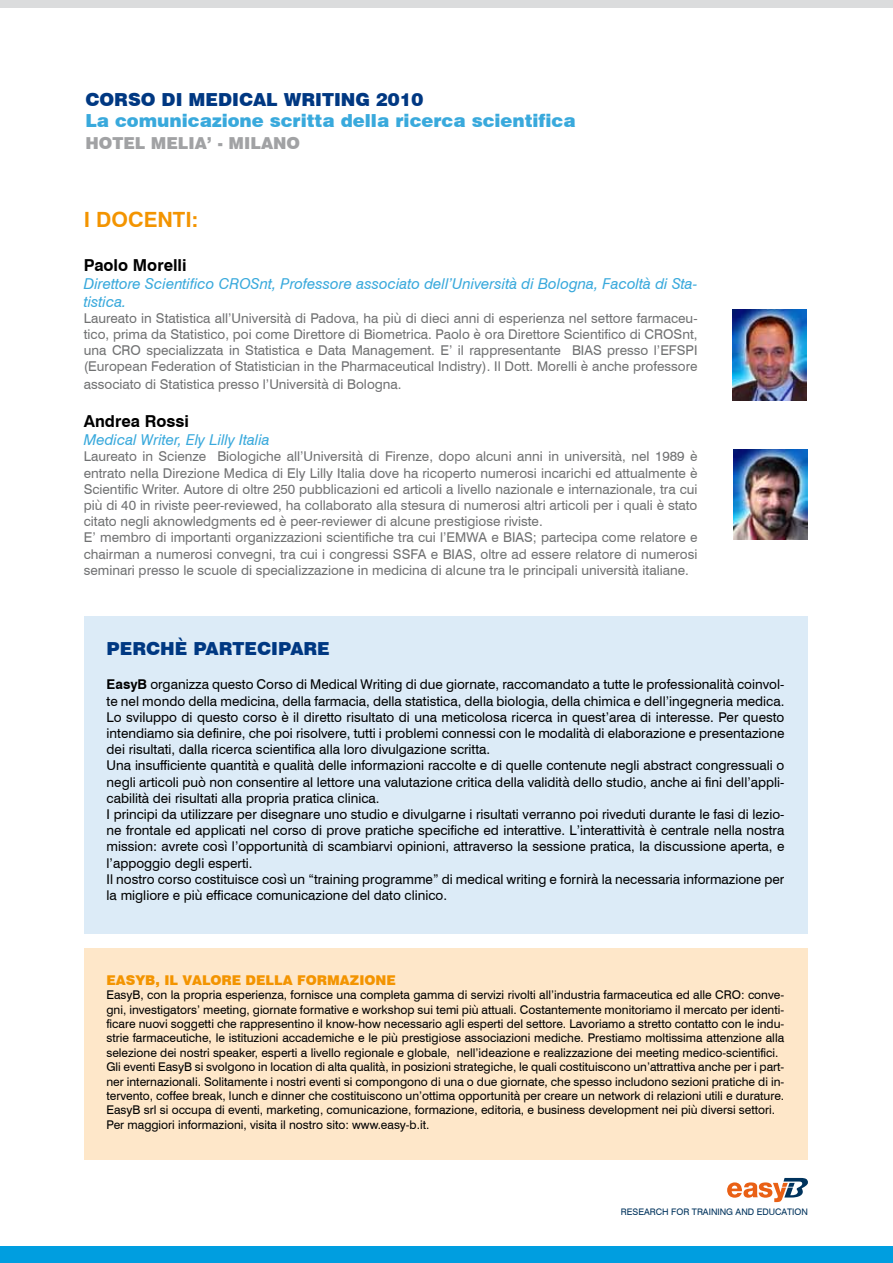
<style>
.page{position:relative;width:893px;height:1263px;background:#fff}
.page>*{position:absolute;margin:0;border:0;box-sizing:border-box;transform-origin:0 0}
.t1{font:700 21px "Swiss 721 BT";color:#f39400}
.t2{font:900 18px "Swiss 721 BT";color:#39a9dc}
.t3{font:900 18px "Swiss 721 BT";color:#003882}
.t4{font:700 16.5px "Swiss 721 BT";color:#000}
.t5{font:900 16.5px "Swiss 721 BT";color:#a1a2a4}
.t6{font:italic 15px/18px "Swiss 721 BT";color:#39a9dc}
.t7{font:13.5px/16.2px "Swiss 721 BT";color:#000}
.t8{font:13.5px/16.2px "Swiss 721 BT";color:#707172;text-align:justify}
.t9{font:900 13.5px "Swiss 721 BT";color:#f39400}
.t10{font:12px/14.4px "Swiss 721 BT";color:#000}
.t11{font:9px "Swiss 721 BT";color:#00335d}
.s1{font-weight:700}
</style>
<div class="page">
<div style="left:0;top:1246px;width:893px;height:17px;background:#009ee0"></div>
<div style="left:0;top:0;width:893px;height:8px;background:#dbdcdd"></div>
<svg style="left:727px;top:1178px;width:81px;height:24px"></svg>
<div style="left:85px;top:616px;width:723px;height:318px;background:#dcebf7"></div>
<div style="left:85px;top:948px;width:723px;height:211px;background:#fee7c9"></div>
<img style="left:732px;top:310px;width:75px;height:90px">
<img style="left:733px;top:449px;width:74px;height:90px">
<h2 class="t3" style="left:85px;top:88px;width:339px">CORSO DI MEDICAL WRITING 2010</h2>
<h2 class="t2" style="left:85px;top:110px;width:492px">La comunicazione scritta della ricerca scientifica</h2>
<p class="t5" style="left:85px;top:133px;width:216px">HOTEL MELIA’ - MILANO</p>
<h1 class="t1" style="left:84px;top:207px;width:116px">I DOCENTI:</h1>
<p class="t4" style="left:84px;top:255px;width:104px">Paolo Morelli</p>
<p class="t6" style="left:84px;top:274px;width:615px">Direttore Scientifico CROSnt, Professore associato dell’Università di Bologna, Facoltà di Sta&shy;tistica.</p>
<p class="t8" style="left:84px;top:310px;width:615px">Laureato in Statistica all’Università di Padova, ha più di dieci anni di esperienza nel settore farmaceu&shy;tico, prima da Statistico, poi come Direttore di Biometrica. Paolo è ora Direttore Scientifico di CROSnt, una CRO specializzata in Statistica e Data Management. E’ il rappresentante BIAS presso l’EFSPI (European Federation of Statistician in the Pharmaceutical Indistry). Il Dott. Morelli è anche professore</p>
<p class="t8" style="left:84px;top:376px;width:319px">associato di Statistica presso l’Università di Bologna.</p>
<p class="t4" style="left:84px;top:411px;width:107px">Andrea Rossi</p>
<p class="t6" style="left:84px;top:431px;width:187px">Medical Writer, Ely Lilly Italia</p>
<p class="t8" style="left:84px;top:448px;width:615px;text-align:left">Laureato in Scienze Biologiche all’Università di Firenze, dopo alcuni anni in università, nel 1989 è entrato nella Direzione Medica di Ely Lilly Italia dove ha ricoperto numerosi incarichi ed attualmente è Scientific Writer. Autore di oltre 250 pubblicazioni ed articoli a livello nazionale e internazionale, tra cui più di 40 in riviste peer-reviewed, ha collaborato alla stesura di numerosi altri articoli per i quali è stato citato negli aknowledgments ed è peer-reviewer di alcune prestigiose riviste.<br>E’ membro di importanti organizzazioni scientifiche tra cui l’EMWA e BIAS; partecipa come relatore e chairman a numerosi convegni, tra cui i congressi SSFA e BIAS, oltre ad essere relatore di numerosi seminari presso le scuole di specializzazione in medicina di alcune tra le principali università italiane.</p>
<h2 class="t3" style="left:107px;top:638px;width:225px">PERCHÈ PARTECIPARE</h2>
<p class="t7" style="left:107px;top:676px;width:679px"><span class="s1">EasyB</span> organizza questo Corso di Medical Writing di due giornate, raccomandato a tutte le professionalità coinvol&shy;te nel mondo della medicina, della farmacia, della statistica, della biologia, della chimica e dell’ingegneria medica.<br>Lo sviluppo di questo corso è il diretto risultato di una meticolosa ricerca in quest’area di interesse. Per questo intendiamo sia definire, che poi risolvere, tutti i problemi connessi con le modalità di elaborazione e presentazione dei risultati, dalla ricerca scientifica alla loro divulgazione scritta.<br>Una insufficiente quantità e qualità delle informazioni raccolte e di quelle contenute negli abstract congressuali o negli articoli può non consentire al lettore una valutazione critica della validità dello studio, anche ai fini dell’appli&shy;cabilità dei risultati alla propria pratica clinica.<br>I principi da utilizzare per disegnare uno studio e divulgarne i risultati verranno poi riveduti durante le fasi di lezio&shy;ne frontale ed applicati nel corso di prove pratiche specifiche ed interattive. L’interattività è centrale nella nostra mission: avrete così l’opportunità di scambiarvi opinioni, attraverso la sessione pratica, la discussione aperta, e l’appoggio degli esperti.<br>Il nostro corso costituisce così un “training programme” di medical writing e fornirà la necessaria informazione per la migliore e più efficace comunicazione del dato clinico.</p>
<p class="t9" style="left:106px;top:972px;width:291px">EASYB, IL VALORE DELLA FORMAZIONE</p>
<p class="t10" style="left:106px;top:987px;width:679px">EasyB, con la propria esperienza, fornisce una completa gamma di servizi rivolti all’industria farmaceutica ed alle CRO: conve&shy;gni, investigators’ meeting, giornate formative e workshop sui temi più attuali. Costantemente monitoriamo il mercato per identi&shy;ficare nuovi soggetti che rappresentino il know-how necessario agli esperti del settore. Lavoriamo a stretto contatto con le indu&shy;strie farmaceutiche, le istituzioni accademiche e le più prestigiose associazioni mediche. Prestiamo moltissima attenzione alla selezione dei nostri speaker, esperti a livello regionale e globale, nell’ideazione e realizzazione dei meeting medico-scientifici.<br>Gli eventi EasyB si svolgono in location di alta qualità, in posizioni strategiche, le quali costituiscono un’attrattiva anche per i part&shy;ner internazionali. Solitamente i nostri eventi si compongono di una o due giornate, che spesso includono sezioni pratiche di in&shy;tervento, coffee break, lunch e dinner che costituiscono un’ottima opportunità per creare un network di relazioni utili e durature.<br>EasyB srl si occupa di eventi, marketing, comunicazione, formazione, editoria, e business development nei più diversi settori.<br>Per maggiori informazioni, visita il nostro sito: www.easy-b.it.</p>
<p class="t11" style="left:621px;top:1206px;width:189px">RESEARCH FOR TRAINING AND EDUCATION</p>
</div>
